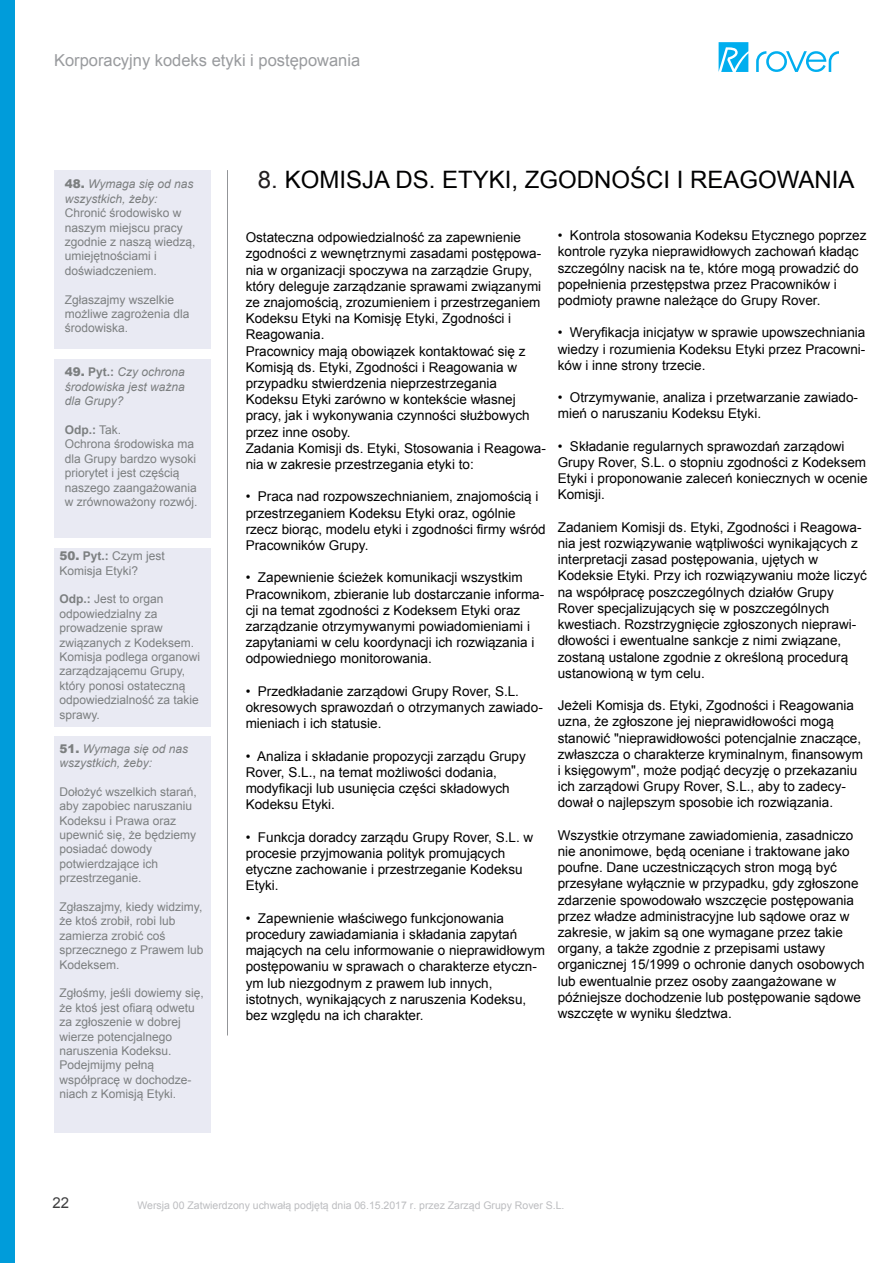
<style>
.page{position:relative;width:893px;height:1263px;background:#fff}
.page>*{position:absolute;margin:0;border:0;box-sizing:border-box;transform-origin:0 0}
.t1{font:24px "Arial";color:#000001}
.t2{font:16.5px "Arial";color:#999b9e}
.t3{font:15px "Arial";color:#3e3e3f}
.t4{font:13.5px/16.2px "Arial";color:#000001}
.t5{font:12px/14.4px "Arial";color:#7c7f80}
.t6{font:italic 12px/14.4px "Arial";color:#7c7f80}
.t7{font:10.5px "Arial";color:#bcbdc0}
.s1{font-weight:900;font-style:normal}
.s2{font-weight:700;font-style:normal}
.s3{font-weight:700}
.s4{font-weight:900}
.s5{color:#231f20}
</style>
<div class="page">
<svg style="left:719px;top:42px;width:29px;height:30px"></svg>
<svg style="left:756px;top:51px;width:83px;height:21px"></svg>
<div style="left:0;top:0;width:14px;height:1263px;background:#009cda"></div>
<hr style="left:227px;top:170px;width:1px;height:865px;background:#939598">
<div style="left:54px;top:170px;width:156px;height:179px;background:#e9eaf3"></div>
<div style="left:54px;top:359px;width:156px;height:179px;background:#e9eaf3"></div>
<div style="left:54px;top:548px;width:156px;height:178px;background:#e9eaf3"></div>
<div style="left:54px;top:736px;width:156px;height:397px;background:#e9eaf3"></div>
<p class="t2" style="left:54px;top:49px;width:308px">Korporacyjny kodeks etyki i postępowania</p>
<p class="t6" style="left:65px;top:177px;width:130px"><span class="s1">48.</span> Wymaga się od nas wszystkich, żeby:</p>
<p class="t5" style="left:65px;top:206px;width:132px">Chronić środowisko w naszym miejscu pracy zgodnie z naszą wiedzą, umiejętnościami i doświadczeniem.</p>
<p class="t5" style="left:65px;top:292px;width:126px">Zgłaszajmy wszelkie możliwe zagrożenia dla środowiska.</p>
<p class="t6" style="left:65px;top:365px;width:122px;text-align:justify"><span class="s1">49.</span> <span class="s2">Pyt.:</span> Czy ochrona środowiska jest ważna dla Grupy?</p>
<p class="t5" style="left:65px;top:423px;width:134px"><span class="s3">Odp.:</span> Tak.<br>Ochrona środowiska ma dla Grupy bardzo wysoki priorytet i jest częścią naszego zaangażowania w zrównoważony rozwój.</p>
<p class="t5" style="left:59px;top:549px;width:107px"><span class="s4">50.</span> <span class="s3">Pyt.:</span> Czym jest<br>Komisja Etyki?</p>
<p class="t5" style="left:59px;top:592px;width:142px"><span class="s3">Odp.:</span> Jest to organ odpowiedzialny za prowadzenie spraw związanych z Kodeksem.<br>Komisja podlega organowi zarządzającemu Grupy, który ponosi ostateczną odpowiedzialność za takie sprawy.</p>
<p class="t6" style="left:59px;top:741px;width:130px"><span class="s1">51.</span> Wymaga się od nas wszystkich, żeby:</p>
<p class="t5" style="left:59px;top:784px;width:139px">Dołożyć wszelkich starań, aby zapobiec naruszaniu<br>Kodeksu i Prawa oraz upewnić się, że będziemy posiadać dowody potwierdzające ich przestrzeganie.</p>
<p class="t5" style="left:59px;top:900px;width:146px">Zgłaszajmy, kiedy widzimy, że ktoś zrobił, robi lub zamierza zrobić coś sprzecznego z Prawem lub<br>Kodeksem.</p>
<p class="t5" style="left:59px;top:986px;width:146px">Zgłośmy, jeśli dowiemy się, że ktoś jest ofiarą odwetu za zgłoszenie w dobrej wierze potencjalnego naruszenia Kodeksu.<br>Podejmijmy pełną współpracę w dochodze&shy;niach z Komisją Etyki.</p>
<h1 class="t1" style="left:258px;top:163px;width:598px"><span class="s5">8.</span> KOMISJA DS. ETYKI, ZGODNOŚCI I REAGOWANIA</h1>
<p class="t4" style="left:246px;top:230px;width:302px">Ostateczna odpowiedzialność za zapewnienie zgodności z wewnętrznymi zasadami postępowa&shy;nia w organizacji spoczywa na zarządzie Grupy, który deleguje zarządzanie sprawami związanymi ze znajomością, zrozumieniem i przestrzeganiem Kodeksu Etyki na Komisję Etyki, Zgodności i Reagowania.<br>Pracownicy mają obowiązek kontaktować się z Komisją ds. Etyki, Zgodności i Reagowania w przypadku stwierdzenia nieprzestrzegania Kodeksu Etyki zarówno w kontekście własnej pracy, jak i wykonywania czynności służbowych przez inne osoby.<br>Zadania Komisji ds. Etyki, Stosowania i Reagowa&shy;nia w zakresie przestrzegania etyki to:</p>
<p class="t4" style="left:246px;top:489px;width:302px">• Praca nad rozpowszechnianiem, znajomością i przestrzeganiem Kodeksu Etyki oraz, ogólnie rzecz biorąc, modelu etyki i zgodności firmy wśród Pracowników Grupy.</p>
<p class="t4" style="left:246px;top:570px;width:300px">• Zapewnienie ścieżek komunikacji wszystkim Pracownikom, zbieranie lub dostarczanie informa&shy;cji na temat zgodności z Kodeksem Etyki oraz zarządzanie otrzymywanymi powiadomieniami i zapytaniami w celu koordynacji ich rozwiązania i odpowiedniego monitorowania.</p>
<p class="t4" style="left:246px;top:683px;width:299px">• Przedkładanie zarządowi Grupy Rover, S.L. okresowych sprawozdań o otrzymanych zawiado&shy;mieniach i ich statusie.</p>
<p class="t4" style="left:246px;top:748px;width:282px">• Analiza i składanie propozycji zarządu Grupy Rover, S.L., na temat możliwości dodania, modyfikacji lub usunięcia części składowych Kodeksu Etyki.</p>
<p class="t4" style="left:246px;top:829px;width:289px">• Funkcja doradcy zarządu Grupy Rover, S.L. w procesie przyjmowania polityk promujących etyczne zachowanie i przestrzeganie Kodeksu Etyki.</p>
<p class="t4" style="left:246px;top:910px;width:301px">• Zapewnienie właściwego funkcjonowania procedury zawiadamiania i składania zapytań mających na celu informowanie o nieprawidłowym postępowaniu w sprawach o charakterze etyczn&shy;ym lub niezgodnym z prawem lub innych, istotnych, wynikających z naruszenia Kodeksu, bez względu na ich charakter.</p>
<p class="t4" style="left:558px;top:228px;width:310px">• Kontrola stosowania Kodeksu Etycznego poprzez kontrole ryzyka nieprawidłowych zachowań kładąc szczególny nacisk na te, które mogą prowadzić do popełnienia przestępstwa przez Pracowników i podmioty prawne należące do Grupy Rover.</p>
<p class="t4" style="left:558px;top:325px;width:309px;text-align:justify">• Weryfikacja inicjatyw w sprawie upowszechniania wiedzy i rozumienia Kodeksu Etyki przez Pracowni&shy;ków i inne strony trzecie.</p>
<p class="t4" style="left:558px;top:390px;width:302px">• Otrzymywanie, analiza i przetwarzanie zawiado&shy;mień o naruszaniu Kodeksu Etyki.</p>
<p class="t4" style="left:558px;top:438px;width:311px">• Składanie regularnych sprawozdań zarządowi Grupy Rover, S.L. o stopniu zgodności z Kodeksem Etyki i proponowanie zaleceń koniecznych w ocenie Komisji.</p>
<p class="t4" style="left:558px;top:519px;width:311px">Zadaniem Komisji ds. Etyki, Zgodności i Reagowa&shy;nia jest rozwiązywanie wątpliwości wynikających z interpretacji zasad postępowania, ujętych w Kodeksie Etyki. Przy ich rozwiązywaniu może liczyć na współpracę poszczególnych działów Grupy Rover specjalizujących się w poszczególnych kwestiach. Rozstrzygnięcie zgłoszonych nieprawi&shy;dłowości i ewentualne sankcje z nimi związane, zostaną ustalone zgodnie z określoną procedurą ustanowioną w tym celu.</p>
<p class="t4" style="left:558px;top:697px;width:307px">Jeżeli Komisja ds. Etyki, Zgodności i Reagowania uzna, że zgłoszone jej nieprawidłowości mogą stanowić "nieprawidłowości potencjalnie znaczące, zwłaszcza o charakterze kryminalnym, finansowym i księgowym", może podjąć decyzję o przekazaniu ich zarządowi Grupy Rover, S.L., aby to zadecy&shy;dował o najlepszym sposobie ich rozwiązania.</p>
<p class="t4" style="left:558px;top:827px;width:308px">Wszystkie otrzymane zawiadomienia, zasadniczo nie anonimowe, będą oceniane i traktowane jako poufne. Dane uczestniczących stron mogą być przesyłane wyłącznie w przypadku, gdy zgłoszone zdarzenie spowodowało wszczęcie postępowania przez władze administracyjne lub sądowe oraz w zakresie, w jakim są one wymagane przez takie organy, a także zgodnie z przepisami ustawy organicznej 15/1999 o ochronie danych osobowych lub ewentualnie przez osoby zaangażowane w późniejsze dochodzenie lub postępowanie sądowe wszczęte w wyniku śledztwa.</p>
<p class="t3" style="left:52px;top:1193px;width:18px">22</p>
<p class="t7" style="left:137px;top:1198px;width:429px">Wersja 00 Zatwierdzony uchwałą podjętą dnia 06.15.2017 r. przez Zarząd Grupy Rover S.L.</p>
</div>
